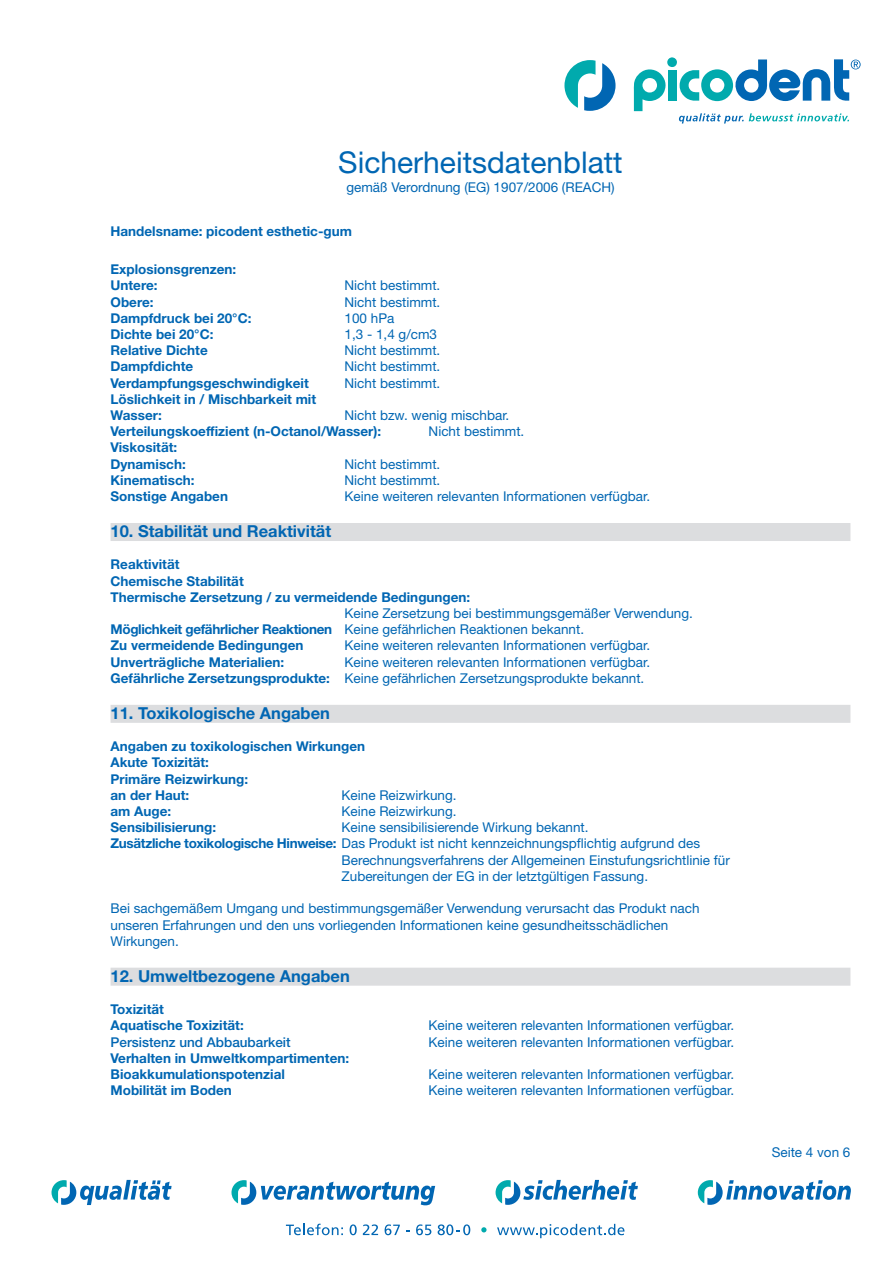
<style>
.page{position:relative;width:893px;height:1263px;background:#fff}
.page>*{position:absolute;margin:0;border:0;box-sizing:border-box;transform-origin:0 0}
.t1{font:30px "Helvetica Neue";color:#0166b3}
.t2{font:700 16.5px "Helvetica Neue";color:#0166b3}
.t3{font:13.5px/16.2px "Helvetica Neue";color:#0166b3}
.t4{font:700 13.5px/16.2px "Helvetica Neue";color:#0166b3}
.t5{font:500 13.5px "Helvetica Neue";color:#0166b3}
.s1{font-weight:700}
</style>
<div class="page">
<svg style="left:52px;top:1180px;width:120px;height:25px"></svg>
<svg style="left:496px;top:1180px;width:142px;height:25px"></svg>
<svg style="left:698px;top:1180px;width:153px;height:25px"></svg>
<svg style="left:231px;top:1180px;width:204px;height:25px"></svg>
<svg style="left:286px;top:1224px;width:57px;height:11px"></svg>
<svg style="left:350px;top:1224px;width:7px;height:11px"></svg>
<svg style="left:363px;top:1224px;width:15px;height:11px"></svg>
<svg style="left:385px;top:1224px;width:15px;height:11px"></svg>
<svg style="left:416px;top:1224px;width:15px;height:11px"></svg>
<svg style="left:438px;top:1224px;width:32px;height:11px"></svg>
<svg style="left:481px;top:1227px;width:6px;height:5px"></svg>
<svg style="left:497px;top:1224px;width:127px;height:14px"></svg>
<svg style="left:634px;top:69px;width:32px;height:42px"></svg>
<div style="left:668px;top:70px;width:9px;height:31px;background:#00aaad"></div>
<div style="left:667px;top:57px;width:10px;height:10px;background:#00aaad;border-radius:50%"></div>
<svg style="left:564px;top:60px;width:51px;height:51px"></svg>
<svg style="left:679px;top:113px;width:170px;height:11px"></svg>
<svg style="left:680px;top:59px;width:181px;height:42px"></svg>
<div style="left:111px;top:523px;width:739px;height:18px;background:#dcdddf"></div>
<div style="left:111px;top:705px;width:739px;height:18px;background:#dcdddf"></div>
<div style="left:111px;top:968px;width:739px;height:18px;background:#dcdddf"></div>
<h1 class="t1" style="left:338px;top:144px;width:286px">Sicherheitsdatenblatt</h1>
<p class="t3" style="left:346px;top:179px;width:270px">gemäß Verordnung (EG) 1907/2006 (REACH)</p>
<p class="t4" style="left:111px;top:223px;width:243px">Handelsname: picodent esthetic-gum</p>
<p class="t4" style="left:111px;top:261px;width:127px">Explosionsgrenzen:<br>Untere:</p>
<p class="t3" style="left:345px;top:277px;width:97px">Nicht bestimmt.</p>
<p class="t4" style="left:111px;top:293px;width:45px">Obere:</p>
<p class="t3" style="left:345px;top:293px;width:97px">Nicht bestimmt.</p>
<p class="t4" style="left:111px;top:310px;width:142px">Dampfdruck bei 20°C:</p>
<p class="t3" style="left:345px;top:310px;width:51px">100 hPa</p>
<p class="t4" style="left:111px;top:326px;width:104px">Dichte bei 20°C:</p>
<p class="t3" style="left:345px;top:326px;width:94px">1,3 - 1,4 g/cm3</p>
<p class="t4" style="left:111px;top:342px;width:99px">Relative Dichte</p>
<p class="t3" style="left:345px;top:342px;width:97px">Nicht bestimmt.</p>
<p class="t4" style="left:111px;top:358px;width:84px">Dampfdichte</p>
<p class="t3" style="left:345px;top:358px;width:97px">Nicht bestimmt.</p>
<p class="t4" style="left:111px;top:374px;width:200px">Verdampfungsgeschwindigkeit</p>
<p class="t3" style="left:345px;top:374px;width:97px">Nicht bestimmt.</p>
<p class="t4" style="left:111px;top:391px;width:207px">Löslichkeit in / Mischbarkeit mit<br>Wasser:</p>
<p class="t3" style="left:345px;top:407px;width:166px">Nicht bzw. wenig mischbar.</p>
<p class="t4" style="left:111px;top:423px;width:272px">Verteilungskoeffizient (n-Octanol/Wasser):</p>
<p class="t3" style="left:429px;top:423px;width:97px">Nicht bestimmt.</p>
<p class="t4" style="left:111px;top:439px;width:77px">Viskosität:<br>Dynamisch:</p>
<p class="t3" style="left:345px;top:455px;width:97px">Nicht bestimmt.</p>
<p class="t4" style="left:111px;top:472px;width:85px">Kinematisch:</p>
<p class="t3" style="left:345px;top:472px;width:97px">Nicht bestimmt.</p>
<p class="t4" style="left:111px;top:488px;width:119px">Sonstige Angaben</p>
<p class="t3" style="left:345px;top:488px;width:307px">Keine weiteren relevanten Informationen verfügbar.</p>
<p class="t2" style="left:111px;top:521px;width:222px">10. Stabilität und Reaktivität</p>
<p class="t4" style="left:111px;top:556px;width:361px">Reaktivität<br>Chemische Stabilität<br>Thermische Zersetzung / zu vermeidende Bedingungen:</p>
<p class="t3" style="left:111px;top:605px;width:584px;text-indent:234px">Keine Zersetzung bei bestimmungsgemäßer Verwendung.<br><span class="s1">Möglichkeit gefährlicher Reaktionen</span> Keine gefährlichen Reaktionen bekannt.<br><span class="s1">Zu vermeidende Bedingungen</span></p>
<p class="t3" style="left:345px;top:637px;width:307px">Keine weiteren relevanten Informationen verfügbar.</p>
<p class="t3" style="left:111px;top:653px;width:541px;text-indent:234px">Keine weiteren relevanten Informationen verfügbar.<br><span class="s1">Gefährliche Zersetzungsprodukte:</span> Keine gefährlichen Zersetzungsprodukte bekannt.</p>
<p class="t2" style="left:111px;top:703px;width:221px">11. Toxikologische Angaben</p>
<p class="t4" style="left:111px;top:738px;width:256px">Angaben zu toxikologischen Wirkungen<br>Akute Toxizität:<br>Primäre Reizwirkung:<br>an der Haut:</p>
<p class="t4" style="left:111px;top:653px;width:175px">Unverträgliche Materialien:</p>
<p class="t3" style="left:342px;top:787px;width:116px">Keine Reizwirkung.</p>
<p class="t4" style="left:111px;top:803px;width:62px">am Auge:</p>
<p class="t3" style="left:342px;top:803px;width:116px">Keine Reizwirkung.</p>
<p class="t4" style="left:111px;top:819px;width:107px">Sensibilisierung:</p>
<p class="t3" style="left:342px;top:819px;width:249px">Keine sensibilisierende Wirkung bekannt.</p>
<p class="t3" style="left:111px;top:835px;width:591px"><span class="s1">Zusätzliche toxikologische Hinweise:</span> Das Produkt ist nicht kennzeichnungspflichtig aufgrund des</p>
<p class="t3" style="left:342px;top:851px;width:390px">Berechnungsverfahrens der Allgemeinen Einstufungsrichtlinie für</p>
<p class="t3" style="left:342px;top:868px;width:308px">Zubereitungen der EG in der letztgültigen Fassung.</p>
<p class="t3" style="left:111px;top:900px;width:590px">Bei sachgemäßem Umgang und bestimmungsgemäßer Verwendung verursacht das Produkt nach unseren Erfahrungen und den uns vorliegenden Informationen keine gesundheitsschädlichen<br>Wirkungen.</p>
<p class="t2" style="left:111px;top:965px;width:241px">12. Umweltbezogene Angaben</p>
<p class="t4" style="left:111px;top:1001px;width:135px">Toxizität<br>Aquatische Toxizität:</p>
<p class="t3" style="left:429px;top:1017px;width:307px">Keine weiteren relevanten Informationen verfügbar.</p>
<p class="t5" style="left:111px;top:1034px;width:182px">Persistenz und Abbaubarkeit</p>
<p class="t3" style="left:429px;top:1033px;width:307px">Keine weiteren relevanten Informationen verfügbar.</p>
<p class="t4" style="left:111px;top:1049px;width:240px">Verhalten in Umweltkompartimenten:<br>Bioakkumulationspotenzial</p>
<p class="t3" style="left:429px;top:1066px;width:307px">Keine weiteren relevanten Informationen verfügbar.</p>
<p class="t4" style="left:111px;top:1082px;width:123px">Mobilität im Boden</p>
<p class="t3" style="left:429px;top:1082px;width:307px">Keine weiteren relevanten Informationen verfügbar.</p>
<p class="t3" style="left:772px;top:1144px;width:80px">Seite 4 von 6</p>
</div>
